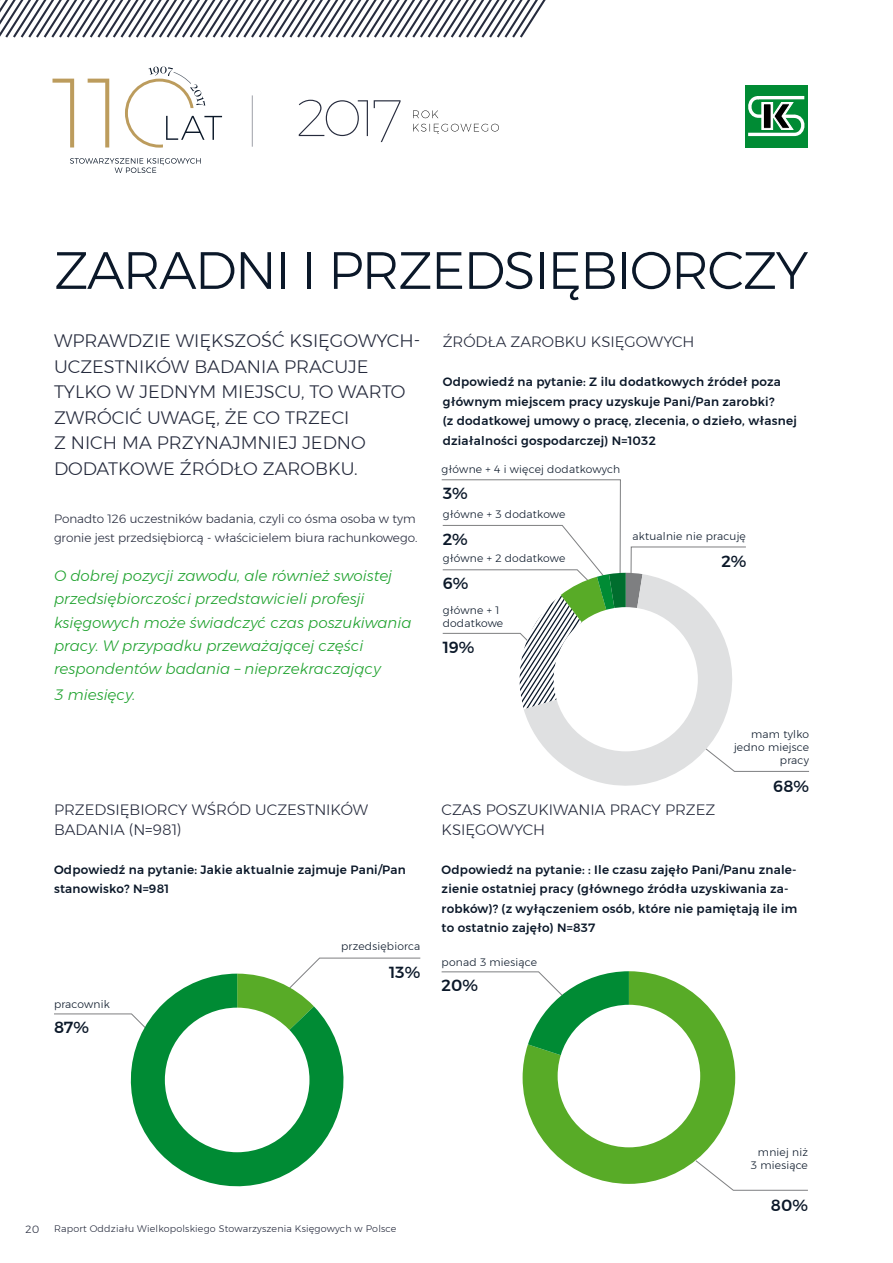
<style>
.page{position:relative;width:893px;height:1263px;background:#fff}
.page>*{position:absolute;margin:0;border:0;box-sizing:border-box;transform-origin:0 0}
.t1{font:300 52.5px "Montserrat";letter-spacing:-.03em;color:#0b1829}
.t2{font:300 18px/25.5px "Montserrat";color:#262b3d}
.t3{font:500 16.05px "Montserrat";color:#0b1829}
.t4{font:italic 300 15px/23.1px "Montserrat";color:#1fa22e}
.t5{font:300 15px/19.5px "Montserrat";color:#262b3d}
.t6{font:500 12px/19.5px "Montserrat";letter-spacing:.02em;color:#0b1829}
.t7{font:300 12px/19.5px "Montserrat";color:#262b3d}
.t8{font:300 10.65px/13px "Montserrat";letter-spacing:.02em;color:#0b1829;text-align:right}
.t9{font:300 10.5px "Montserrat";color:#262b3d}
.t10{font:300 9.45px "Montserrat";letter-spacing:.02em;color:#262b3d}
</style>
<div class="page">
<div style="left:745px;top:85px;width:63px;height:63px;background:#008b34"></div>
<svg style="left:748px;top:96px;width:57px;height:41px"></svg>
<svg style="left:299px;top:100px;width:102px;height:42px"></svg>
<svg style="left:413px;top:124px;width:86px;height:10px"></svg>
<svg style="left:413px;top:110px;width:25px;height:8px"></svg>
<hr style="left:252px;top:95px;width:1px;height:52px;background:#262b3d">
<svg style="left:0;top:0;width:546px;height:38px"></svg>
<svg style="left:52px;top:79px;width:57px;height:68px"></svg>
<svg style="left:70px;top:158px;width:131px;height:15px"></svg>
<svg style="left:125px;top:66px;width:97px;height:82px"></svg>
<svg style="left:740px;top:770px;width:69px;height:2px"></svg>
<svg style="left:524px;top:709px;width:216px;height:77px;fill:#dfe0e1"></svg>
<svg style="left:441px;top:479px;width:305px;height:230px"></svg>
<div style="left:554px;top:607px;width:144px;height:144px;background:#fff;border-radius:50%"></div>
<svg style="left:725px;top:1184px;width:83px;height:7px"></svg>
<svg style="left:54px;top:1013px;width:66px;height:2px"></svg>
<svg style="left:237px;top:957px;width:184px;height:17px"></svg>
<svg style="left:120px;top:974px;width:224px;height:213px;fill:#008b34"></svg>
<div style="left:165px;top:1008px;width:144px;height:144px;background:#fff;border-radius:50%"></div>
<svg style="left:523px;top:971px;width:212px;height:213px;fill:#58ab27"></svg>
<svg style="left:441px;top:971px;width:188px;height:90px"></svg>
<div style="left:558px;top:1005px;width:142px;height:142px;background:#fff;border-radius:50%"></div>
<h1 class="t1" style="left:54px;top:231px;width:756px">Zaradn i i przedsięb iorczy</h1>
<h2 class="t2" style="left:54px;top:328px;width:16px">Wpr</h2>
<h2 class="t2" style="left:54px;top:328px;width:368px;text-indent:43px">awdzie wię kszość księgowych&shy;uczestn ików badan ia pracuj e tylko w j ednym miejscu, to warto zwrócić uwagę, że co trzeci<br>z n ich ma przynaj mn iej j edno dodatkowe źródło zarob ku.</h2>
<p class="t7" style="left:54px;top:509px;width:365px">Ponadto 126 uczestników badania, czyli co ósma osoba w tym gronie jest przedsiębiorcą - właścicielem biura rachunkowego.</p>
<p class="t4" style="left:54px;top:564px;width:359px">O dobrej pozycji zawodu, ale również swoistej przedsiębiorczości przedstawicieli profesji księgowych może świadczyć czas poszukiwania pracy. W przypadku przeważającej części respondentów badania – nieprzekraczający</p>
<p class="t4" style="left:54px;top:683px;width:83px">3 miesięcy.</p>
<p class="t5" style="left:443px;top:332px;width:253px">Źródła zarob ku księgowych</p>
<p class="t6" style="left:443px;top:372px;width:356px">Odpowiedź na pytanie: Z ilu dodatkowych źródeł poza głównym miejscem pracy uzyskuje Pani/Pan zarobki?<br>(z dodatkowej umowy o pracę, zlecenia, o dzieło, własnej działalności gospodarczej) N=1032</p>
<p class="t8" style="left:441px;top:462px;width:180px">główne + 4 i więcej dodatkowych</p>
<h3 class="t3" style="left:443px;top:481px;width:27px">3%</h3>
<p class="t8" style="left:443px;top:507px;width:124px">główne + 3 dodatkowe</p>
<p class="t8" style="left:443px;top:551px;width:124px">główne + 2 dodatkowe</p>
<p class="t8" style="left:632px;top:529px;width:115px">aktualnie nie pracuję</p>
<h3 class="t3" style="left:443px;top:526px;width:27px">2%</h3>
<h3 class="t3" style="left:443px;top:571px;width:27px">6%</h3>
<h3 class="t3" style="left:721px;top:549px;width:27px">2%</h3>
<p class="t8" style="left:443px;top:603px;width:62px;text-align:left">główne + 1 dodatkowe</p>
<h3 class="t3" style="left:443px;top:634px;width:33px">19%</h3>
<p class="t8" style="left:734px;top:728px;width:77px">mam tylko jedno miejsce pracy</p>
<p class="t5" style="left:54px;top:800px;width:316px">Przedsięb iorcy wśród uczestn ików badan ia (N=981)</p>
<p class="t6" style="left:54px;top:860px;width:353px">Odpowiedź na pytanie: Jakie aktualnie zajmuje Pani/Pan stanowisko? N=981</p>
<p class="t8" style="left:54px;top:997px;width:57px">pracownik</p>
<h3 class="t3" style="left:54px;top:1015px;width:36px">87%</h3>
<p class="t8" style="left:341px;top:939px;width:81px">przedsiębiorca</p>
<h3 class="t3" style="left:389px;top:960px;width:33px">13%</h3>
<h3 class="t3" style="left:773px;top:774px;width:37px">68%</h3>
<p class="t5" style="left:442px;top:800px;width:275px">Czas poszukiwan ia pracy przez księgowych</p>
<p class="t6" style="left:442px;top:860px;width:357px">Odpowiedź na pytanie: : I le czasu zajęło Pani/Panu znale&shy;zienie ostatniej pracy (głównego źródła uzyskiwania za&shy;robków)? (z wyłączeniem osób, które nie pamiętają ile im to ostatnio zajęło) N=837</p>
<p class="t8" style="left:442px;top:955px;width:97px">ponad 3 miesiące</p>
<h3 class="t3" style="left:442px;top:973px;width:38px">20%</h3>
<p class="t9" style="left:26px;top:1221px;width:15px">20</p>
<p class="t10" style="left:54px;top:1221px;width:344px">Raport Oddziału Wielkopolskiego Stowarzyszenia Księgowych w Polsce</p>
<p class="t8" style="left:751px;top:1145px;width:59px">mniej niż<br>3 miesiące</p>
<h3 class="t3" style="left:771px;top:1192px;width:38px">80%</h3>
</div>
